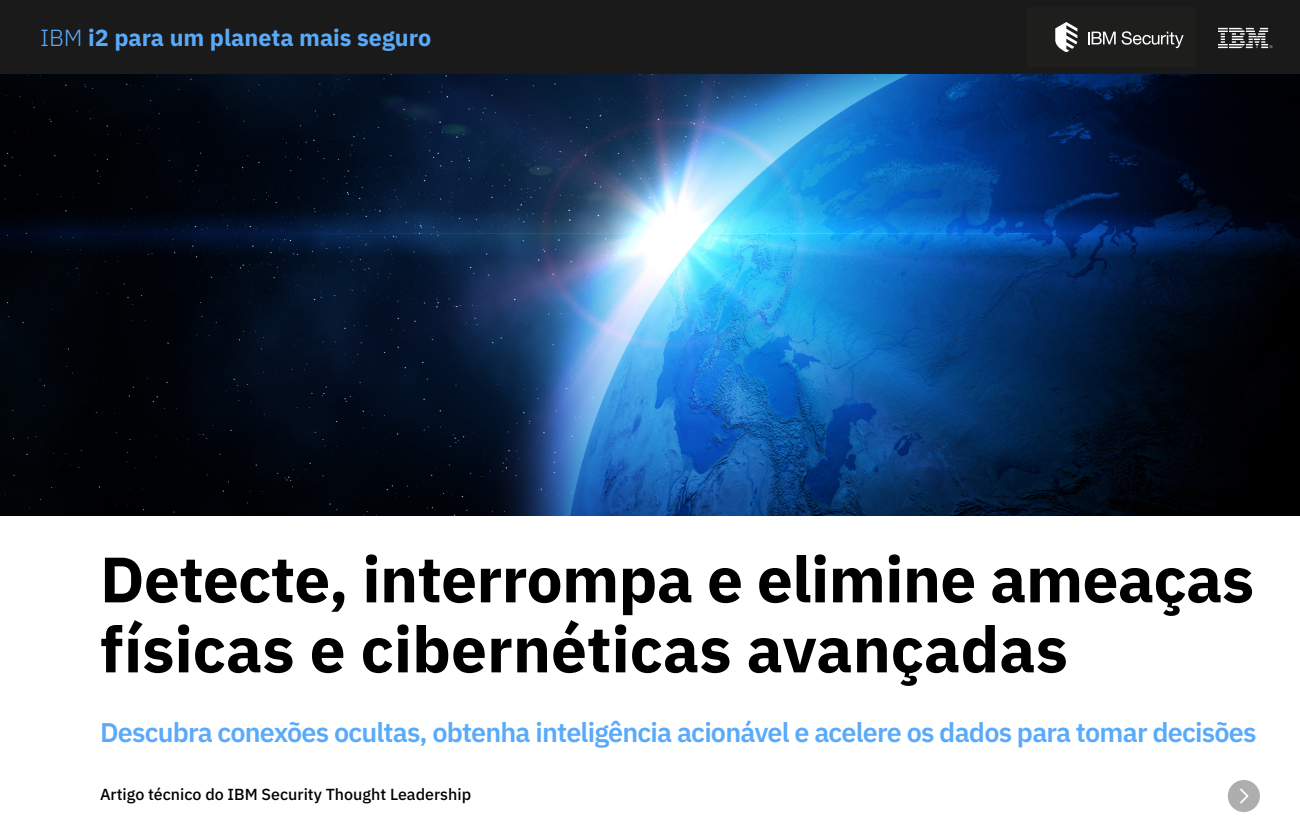
<style>
.page{position:relative;width:1300px;height:840px;background:#fff}
.page>*{position:absolute;margin:0;border:0;box-sizing:border-box;transform-origin:0 0}
.t1{font:700 64px/70px "IBM Plex Sans";letter-spacing:-.01em;color:#000}
.Subtitle{font:600 27px "IBM Plex Sans";letter-spacing:-.03em;color:#5aaafa}
.Leftblue{font:700 23.3px "IBM Plex Sans";color:#5aaafa}
.Left{font:500 16px "IBM Plex Sans";color:#000}
.s1{font-weight:300}
</style>
<div class="page">
<img style="left:0;top:74px;width:1300px;height:442px">
<div style="left:0;top:0;width:1300px;height:74px;background:#1a1a1a"></div>
<div style="left:1027px;top:8px;width:169px;height:59px;background:#1e1f1d"></div>
<svg style="left:1055px;top:22px;width:22px;height:30px"></svg>
<svg style="left:1088px;top:32px;width:28px;height:12px"></svg>
<svg style="left:1122px;top:31px;width:62px;height:17px"></svg>
<svg style="left:1218px;top:28px;width:54px;height:20px"></svg>
<svg style="left:1228px;top:780px;width:32px;height:32px"></svg>
<p class="Leftblue" style="left:40px;top:19px;width:393px"><span class="s1">IBM</span> i2 para um planeta mais seguro</p>
<p class="t1" style="left:100px;top:539px;width:1156px">Detecte, interrompa e elimine ameaças físicas e cibernéticas avançadas</p>
<p class="Subtitle" style="left:100px;top:711px;width:1158px">Descubra conexões ocultas, obtenha inteligência acionável e acelere os dados para tomar decisões</p>
<p class="Left" style="left:100px;top:782px;width:373px">Artigo técnico do IBM Security Thought Leadership</p>
</div>
